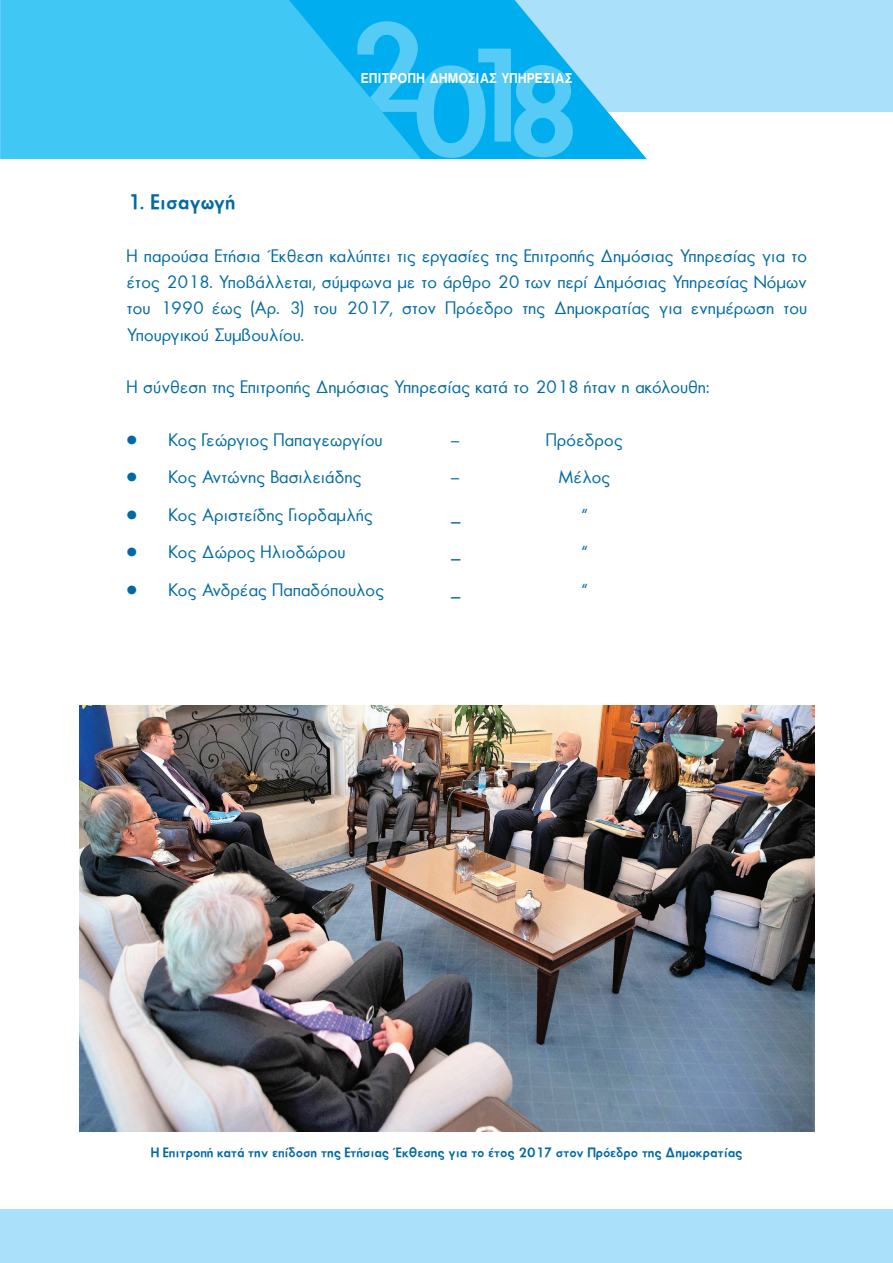
<style>
.page{position:relative;width:893px;height:1263px;background:#fff}
.page>*{position:absolute;margin:0;border:0;box-sizing:border-box;transform-origin:0 0}
.t1{font:700 21px "Mg Future UC Pol";color:#006aa4}
.t2{font:18px/26.2px "Mg Future UC Pol Normal";color:#006aa4;text-align:justify}
.t3{font:700 13.5px "Mg Future UC Pol";color:#006aa4}
.t4{font:700 13.5px "Mg Helvetica UC Pol";letter-spacing:.02em;color:#fff;scale:.9 1}
</style>
<div class="page">
<div style="left:205px;top:0;width:688px;height:111px;background:#aae0f9"></div>
<div style="left:0;top:0;width:289px;height:159px;background:#40c7f4"></div>
<svg style="left:289px;top:0;width:358px;height:159px"></svg>
<svg style="left:357px;top:21px;width:216px;height:137px;background:#2bbcf1"></svg>
<div style="left:0;top:1209px;width:893px;height:54px;background:#aae0f9"></div>
<img style="left:79px;top:706px;width:736px;height:425px">
<p class="t4" style="left:361px;top:69px;width:236px">ΕΠΙΤΡΟΠΗ ΔΗΜΟΣΙΑΣ ΥΠΗΡΕΣΙΑΣ</p>
<p class="t1" style="left:128px;top:191px;width:110px">1. Εισαγωγή</p>
<p class="t2" style="left:128px;top:243px;width:682px">Η παρούσα Ετήσια Έκθεση καλύπτει τις εργασίες της Επιτροπής Δημόσιας Υπηρεσίας για το έτος 2018. Υποβάλλεται, σύμφωνα με το άρθρο 20 των περί Δημόσιας Υπηρεσίας Νόμων του 1990 έως (Αρ. 3) του 2017, στον Πρόεδρο της Δημοκρατίας για ενημέρωση του Υπουργικού Συμβουλίου.</p>
<p class="t2" style="left:128px;top:374px;width:584px">H σύνθεση της Επιτροπής Δημόσιας Υπηρεσίας κατά το 2018 ήταν η ακόλουθη:</p>
<p class="t2" style="left:128px;top:427px;width:257px">• Κος Γεώργιος Παπαγεωργίου</p>
<p class="t2" style="left:451px;top:427px;width:11px">–</p>
<p class="t2" style="left:547px;top:427px;width:78px">Πρόεδρος</p>
<p class="t2" style="left:128px;top:464px;width:236px">• Κος Αντώνης Βασιλειάδης</p>
<p class="t2" style="left:451px;top:464px;width:11px">–</p>
<p class="t2" style="left:559px;top:464px;width:53px">Μέλος</p>
<p class="t2" style="left:128px;top:502px;width:248px">• Κος Αριστείδης Γιορδαμλής</p>
<p class="t2" style="left:451px;top:502px;width:11px">_</p>
<p class="t2" style="left:582px;top:502px;width:8px">“</p>
<p class="t2" style="left:128px;top:539px;width:220px">• Κος Δώρος Ηλιοδώρου</p>
<p class="t2" style="left:128px;top:577px;width:259px">• Κος Ανδρέας Παπαδόπουλος</p>
<p class="t2" style="left:451px;top:539px;width:11px">_</p>
<p class="t2" style="left:451px;top:577px;width:11px">_</p>
<p class="t2" style="left:582px;top:539px;width:8px">“</p>
<p class="t2" style="left:582px;top:577px;width:8px">“</p>
<p class="t3" style="left:151px;top:1145px;width:593px">H Επιτροπή κατά την επίδοση της Ετήσιας Έκθεσης για το έτος 2017 στον Πρόεδρο της Δημοκρατίας</p>
</div>
